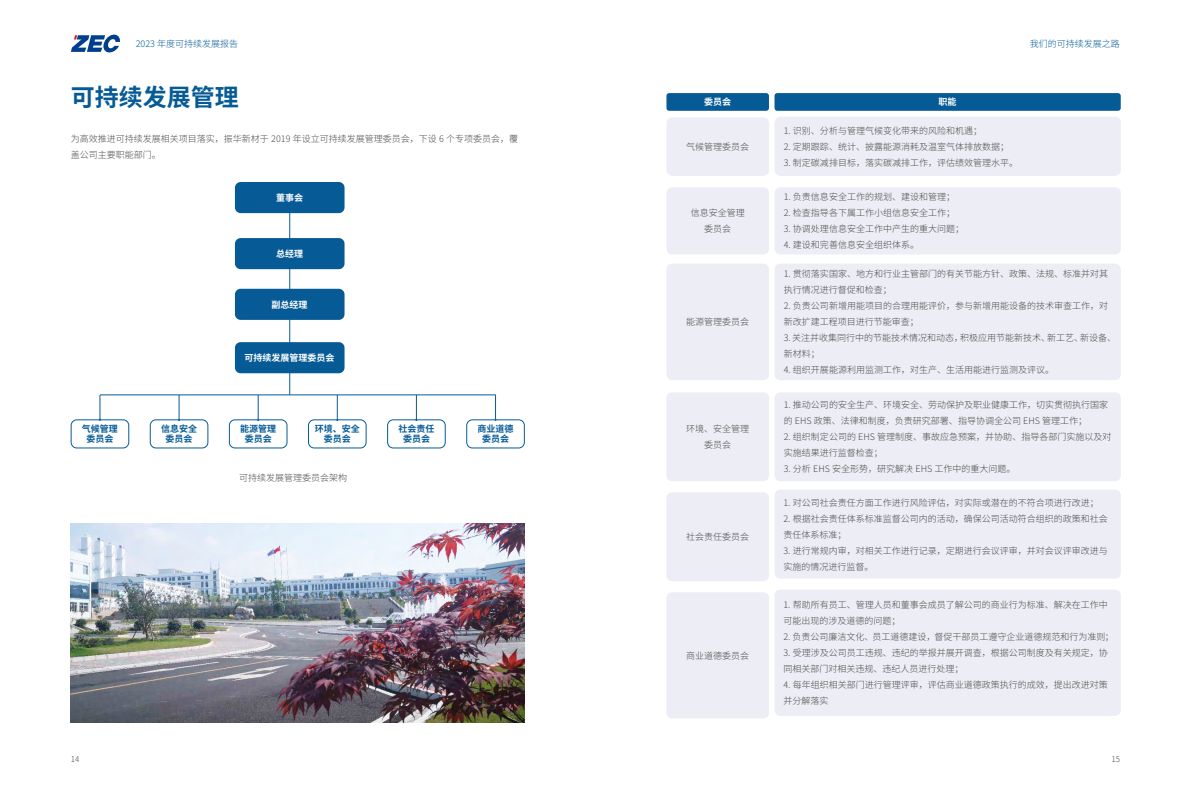
<style>
.page{position:relative;width:1191px;height:808px;background:#fff}
.page>*{position:absolute;margin:0;border:0;box-sizing:border-box;transform-origin:0 0}
.t1{font:700 24px "Source Han Sans CN";color:#065b96}
.t2{font:300 9px/16px "Source Han Sans CN";color:#4c4948}
.t3{font:700 9px/10px "Source Han Sans CN";color:#065b96;text-align:center}
.t4{font:700 9px "Source Han Sans CN";color:#fff}
.t5{font:300 9px "Source Han Sans CN";color:#065b96}
.t6{font:300 8px "Source Han Sans CN";color:#4c4948}
</style>
<div class="page">
<svg style="left:71px;top:35px;width:49px;height:18px"></svg>
<hr style="left:289px;top:204px;width:1px;height:191px;background:#065b96">
<div style="left:235px;top:182px;width:109px;height:31px;background:#065b96;border-radius:6px"></div>
<div style="left:235px;top:289px;width:109px;height:31px;background:#065b96;border-radius:6px"></div>
<div style="left:235px;top:342px;width:109px;height:31px;background:#065b96;border-radius:6px"></div>
<hr style="left:100px;top:395px;width:395px;height:1px;background:#065b96">
<svg style="left:494px;top:395px;width:2px;height:25px"></svg>
<svg style="left:415px;top:395px;width:2px;height:25px"></svg>
<svg style="left:336px;top:395px;width:2px;height:25px"></svg>
<svg style="left:257px;top:395px;width:2px;height:25px"></svg>
<svg style="left:178px;top:395px;width:2px;height:25px"></svg>
<div style="left:71px;top:420px;width:58px;height:28px;border:1px solid #065b96;border-radius:6px"></div>
<div style="left:150px;top:420px;width:58px;height:28px;border:1px solid #065b96;border-radius:6px"></div>
<div style="left:229px;top:420px;width:58px;height:28px;border:1px solid #065b96;border-radius:6px"></div>
<div style="left:308px;top:420px;width:58px;height:28px;border:1px solid #065b96;border-radius:6px"></div>
<div style="left:387px;top:420px;width:58px;height:28px;border:1px solid #065b96;border-radius:6px"></div>
<div style="left:466px;top:420px;width:58px;height:28px;border:1px solid #065b96;border-radius:6px"></div>
<svg style="left:99px;top:395px;width:2px;height:26px"></svg>
<div style="left:774px;top:93px;width:346px;height:18px;background:#065b96;border-radius:3px"></div>
<div style="left:666px;top:93px;width:103px;height:18px;background:#065b96;border-radius:3px"></div>
<div style="left:666px;top:117px;width:103px;height:59px;background:#ecedf5;border-radius:6px"></div>
<div style="left:774px;top:117px;width:346px;height:59px;background:#ecedf5;border-radius:6px"></div>
<div style="left:666px;top:392px;width:103px;height:89px;background:#ecedf5;border-radius:6px"></div>
<div style="left:774px;top:392px;width:346px;height:89px;background:#ecedf5;border-radius:6px"></div>
<div style="left:666px;top:187px;width:103px;height:67px;background:#ecedf5;border-radius:6px"></div>
<div style="left:774px;top:187px;width:346px;height:67px;background:#ecedf5;border-radius:6px"></div>
<div style="left:666px;top:492px;width:103px;height:89px;background:#ecedf5;border-radius:6px"></div>
<div style="left:774px;top:490px;width:346px;height:88px;background:#ecedf5;border-radius:6px"></div>
<div style="left:666px;top:264px;width:103px;height:116px;background:#ecedf5;border-radius:6px"></div>
<div style="left:774px;top:264px;width:346px;height:116px;background:#ecedf5;border-radius:6px"></div>
<div style="left:666px;top:592px;width:103px;height:126px;background:#ecedf5;border-radius:6px"></div>
<div style="left:774px;top:590px;width:346px;height:126px;background:#ecedf5;border-radius:6px"></div>
<div style="left:235px;top:238px;width:109px;height:31px;background:#065b96;border-radius:6px"></div>
<img style="left:71px;top:523px;width:453px;height:200px">
<p class="t5" style="left:136px;top:39px;width:104px">2023 年度可持续发展报告</p>
<h1 class="t1" style="left:71px;top:85px;width:169px">可持续发展管理</h1>
<p class="t2" style="left:71px;top:131px;width:449px">为高效推进可持续发展相关项目落实，振华新材于 2019 年设立可持续发展管理委员会，下设 6 个专项委员会，覆盖公司主要职能部门。</p>
<p class="t4" style="left:276px;top:193px;width:28px">董事会</p>
<p class="t4" style="left:276px;top:249px;width:28px">总经理</p>
<p class="t4" style="left:272px;top:300px;width:37px">副总经理</p>
<p class="t4" style="left:244px;top:353px;width:91px">可持续发展管理委员会</p>
<p class="t3" style="left:82px;top:424px;width:37px">气候管理委员会</p>
<p class="t3" style="left:161px;top:424px;width:37px">信息安全委员会</p>
<p class="t3" style="left:240px;top:424px;width:37px">能源管理委员会</p>
<p class="t3" style="left:315px;top:424px;width:46px">环境、安全委员会</p>
<p class="t3" style="left:398px;top:424px;width:37px">社会责任委员会</p>
<p class="t3" style="left:477px;top:424px;width:37px">商业道德委员会</p>
<p class="t2" style="left:239px;top:470px;width:109px">可持续发展管理委员会架构</p>
<p class="t5" style="left:1030px;top:39px;width:91px">我们的可持续发展之路</p>
<p class="t4" style="left:704px;top:97px;width:28px">委员会</p>
<p class="t4" style="left:938px;top:97px;width:19px">职能</p>
<p class="t2" style="left:783px;top:123px;width:200px">1. 识别、分析与管理气候变化带来的风险和机遇；</p>
<p class="t2" style="left:783px;top:139px;width:227px">2. 定期跟踪、统计、披露能源消耗及温室气体排放数据；</p>
<p class="t2" style="left:783px;top:155px;width:236px">3. 制定碳减排目标，落实碳减排工作，评估绩效管理水平。</p>
<p class="t2" style="left:686px;top:139px;width:64px">气候管理委员会</p>
<p class="t2" style="left:691px;top:205px;width:55px;text-align:center">信息安全管理委员会</p>
<p class="t2" style="left:783px;top:189px;width:173px">1. 负责信息安全工作的规划、建设和管理；</p>
<p class="t2" style="left:783px;top:205px;width:173px">2. 检查指导各下属工作小组信息安全工作；</p>
<p class="t2" style="left:783px;top:221px;width:182px">3. 协调处理信息安全工作中产生的重大问题；</p>
<p class="t2" style="left:783px;top:237px;width:137px">4. 建设和完善信息安全组织体系。</p>
<p class="t2" style="left:686px;top:314px;width:64px">能源管理委员会</p>
<p class="t2" style="left:686px;top:421px;width:64px;text-align:center">环境、安全管理委员会</p>
<p class="t2" style="left:686px;top:529px;width:64px">社会责任委员会</p>
<p class="t2" style="left:686px;top:648px;width:64px">商业道德委员会</p>
<p class="t2" style="left:783px;top:266px;width:326px">1. 贯彻落实国家、地方和行业主管部门的有关节能方针、政策、法规、标准并对其执行情况进行督促和检查；</p>
<p class="t2" style="left:783px;top:298px;width:326px">2. 负责公司新增用能项目的合理用能评价，参与新增用能设备的技术审查工作，对新改扩建工程项目进行节能审查；</p>
<p class="t2" style="left:783px;top:330px;width:334px">3. 关注并收集同行中的节能技术情况和动态，积极应用节能新技术、新工艺、新设备、新材料；</p>
<p class="t2" style="left:783px;top:362px;width:272px">4. 组织开展能源利用监测工作，对生产、生活用能进行监测及评议。</p>
<p class="t2" style="left:783px;top:397px;width:326px">1. 推动公司的安全生产、环境安全、劳动保护及职业健康工作，切实贯彻执行国家的 EHS 政策、法律和制度，负责研究部署、指导协调全公司 EHS 管理工作；</p>
<p class="t2" style="left:783px;top:429px;width:329px">2. 组织制定公司的 EHS 管理制度、事故应急预案，并协助、指导各部门实施以及对实施结果进行监督检查；</p>
<p class="t2" style="left:783px;top:461px;width:233px">3. 分析 EHS 安全形势，研究解决 EHS 工作中的重大问题。</p>
<p class="t2" style="left:783px;top:494px;width:317px">1. 对公司社会责任方面工作进行风险评估，对实际或潜在的不符合项进行改进；</p>
<p class="t2" style="left:783px;top:510px;width:326px">2. 根据社会责任体系标准监督公司内的活动，确保公司活动符合组织的政策和社会责任体系标准；</p>
<p class="t2" style="left:783px;top:542px;width:326px">3. 进行常规内审，对相关工作进行记录，定期进行会议评审，并对会议评审改进与实施的情况进行监督。</p>
<p class="t2" style="left:783px;top:596px;width:326px">1. 帮助所有员工、管理人员和董事会成员了解公司的商业行为标准、解决在工作中可能出现的涉及道德的问题；</p>
<p class="t2" style="left:783px;top:628px;width:332px">2. 负责公司廉洁文化、员工道德建设，督促干部员工遵守企业道德规范和行为准则；</p>
<p class="t2" style="left:783px;top:644px;width:326px">3. 受理涉及公司员工违规、违纪的举报并展开调查，根据公司制度及有关规定，协同相关部门对相关违规、违纪人员进行处理；</p>
<p class="t2" style="left:783px;top:676px;width:326px">4. 每年组织相关部门进行管理评审，评估商业道德政策执行的成效，提出改进对策并分解落实</p>
<p class="t6" style="left:71px;top:755px;width:10px">14</p>
<p class="t6" style="left:1111px;top:755px;width:10px">15</p>
</div>
